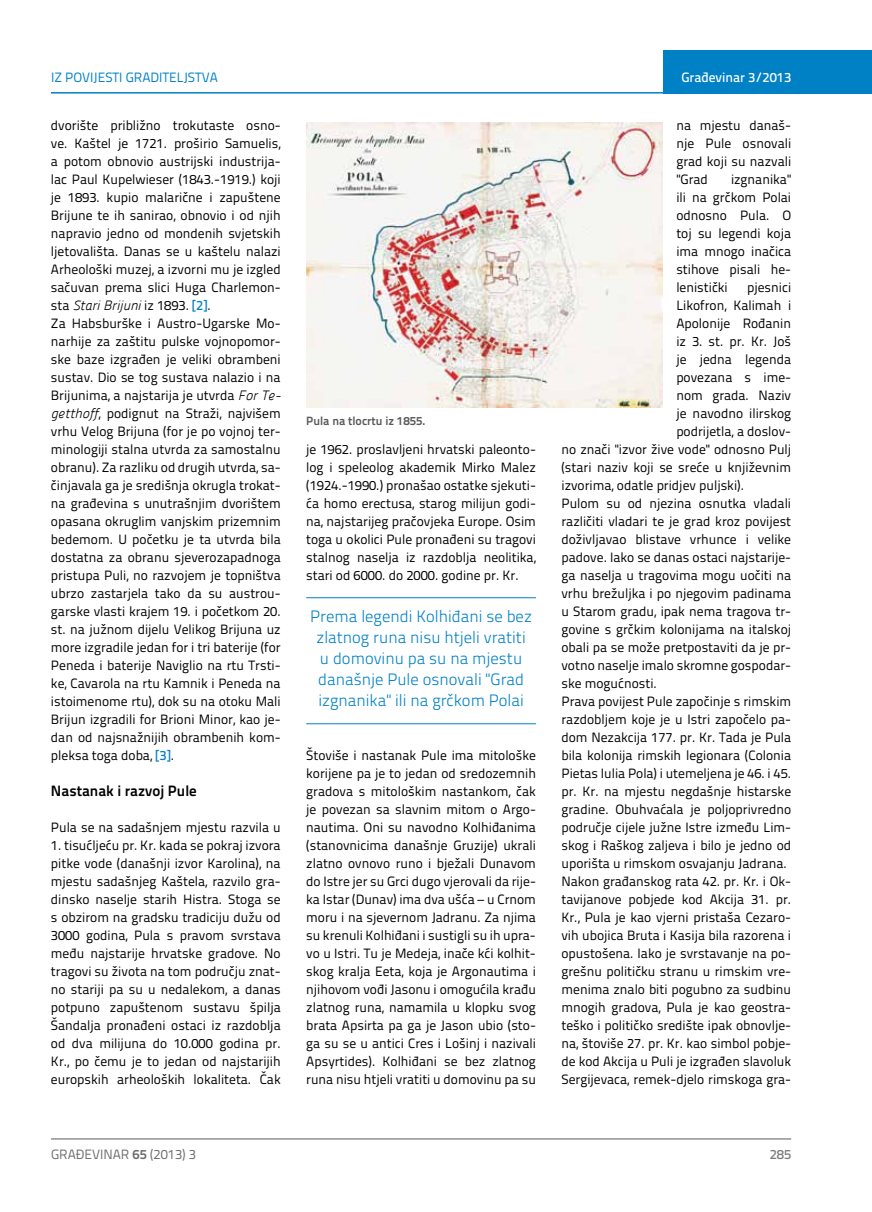
<style>
.page{position:relative;width:872px;height:1212px;background:#fff}
.page>*{position:absolute;margin:0;border:0;box-sizing:border-box;transform-origin:0 0}
.t1{font:300 16.5px/21px "Titillium Text 22 L";color:#0081c6;text-align:center}
.t2{font:700 15px "Titillium Text 22 L";color:#000}
.t3{font:13.5px/18px "Titillium Text 22 L";color:#000;text-align:justify}
.t4{font:italic 13.5px "Panefresco 250 wt";color:#000}
.t5{font:13.5px "Titillium Text 22 L";color:#0081c6}
.t6{font:13.5px "Titillium Text 22 L";color:#6d6e71}
.t7{font:500 13.5px "Titillium Text 22 L";color:#fff}
.t8{font:500 13.5px "Titillium Text 22 L";color:#797a7d}
.t9{font:700 12px "Titillium Text 22 L";color:#58595b}
.s1{font-family:"Titillium Text 22 L";font-style:normal}
.s2{font-family:"Titillium Text 22 L";font-weight:500;font-style:normal;color:#0081c6}
.s3{font-family:"Panefresco 250 wt";font-style:italic}
.s4{font-weight:500;color:#0081c6}
.s5{font-weight:700}
</style>
<div class="page">
<hr style="left:51px;top:1139px;width:740px;height:1px;background:#58595b">
<div style="left:663px;top:50px;width:209px;height:44px;background:#0081c6"></div>
<hr style="left:51px;top:92px;width:821px;height:2px;background:#0081c6">
<hr style="left:306px;top:597px;width:230px;height:1px;background:#0081c6">
<hr style="left:306px;top:723px;width:230px;height:1px;background:#0081c6">
<img style="left:306px;top:122px;width:356px;height:285px">
<p class="t5" style="left:51px;top:68px;width:168px">IZ POVIJESTI GRADITELJSTVA</p>
<p class="t7" style="left:681px;top:67px;width:111px">Građevinar 3/2013</p>
<p class="t3" style="left:51px;top:115px;width:231px">dvorište približno trokutaste osno&shy;ve. Kaštel je 1721. proširio Samuelis, a potom obnovio austrijski industrija&shy;lac Paul Kupelwieser (1843.-1919.) koji je 1893. kupio malarične i zapuštene Brijune te ih sanirao, obnovio i od njih napravio jedno od mondenih svjetskih ljetovališta. Danas se u kaštelu nalazi Arheološki muzej, a izvorni mu je izgled sačuvan prema slici Huga Charlemon-</p>
<p class="t4" style="left:51px;top:295px;width:161px"><span class="s1">sta</span> Stari Brijuni <span class="s1">iz 1893.</span> <span class="s2">[2]</span><span class="s1">.</span></p>
<p class="t3" style="left:51px;top:313px;width:231px">Za Habsburške i Austro-Ugarske Mo&shy;narhije za zaštitu pulske vojnopomor&shy;ske baze izgrađen je veliki obrambeni sustav. Dio se tog sustava nalazio i na Brijunima, a najstarija je utvrda <span class="s3">For Te&shy;getthoff</span>, podignut na Straži, najvišem vrhu Velog Brijuna (for je po vojnoj ter&shy;minologiji stalna utvrda za samostalnu obranu). Za razliku od drugih utvrda, sa&shy;činjavala ga je središnja okrugla trokat&shy;na građevina s unutrašnjim dvorištem opasana okruglim vanjskim prizemnim bedemom. U početku je ta utvrda bila dostatna za obranu sjeverozapadnoga pristupa Puli, no razvojem je topništva ubrzo zastarjela tako da su austrou&shy;garske vlasti krajem 19. i početkom 20. st. na južnom dijelu Velikog Brijuna uz more izgradile jedan for i tri baterije (for Peneda i baterije Naviglio na rtu Trsti&shy;ke, Cavarola na rtu Kamnik i Peneda na istoimenome rtu), dok su na otoku Mali Brijun izgradili for Brioni Minor, kao je&shy;dan od najsnažnijih obrambenih kom&shy;pleksa toga doba, <span class="s4">[3]</span>.</p>
<p class="t2" style="left:51px;top:779px;width:147px">Nastanak i razvoj Pule</p>
<p class="t3" style="left:51px;top:818px;width:231px">Pula se na sadašnjem mjestu razvila u</p>
<p class="t3" style="left:51px;top:836px;width:231px">1. tisućljeću pr. Kr. kada se pokraj izvora pitke vode (današnji izvor Karolina), na mjestu sadašnjeg Kaštela, razvilo gra&shy;dinsko naselje starih Histra. Stoga se s obzirom na gradsku tradiciju dužu od 3000 godina, Pula s pravom svrstava među najstarije hrvatske gradove. No tragovi su života na tom području znat&shy;no stariji pa su u nedalekom, a danas potpuno zapuštenom sustavu špilja Šandalja pronađeni ostaci iz razdoblja od dva milijuna do 10.000 godina pr.<br>Kr., po čemu je to jedan od najstarijih europskih arheoloških lokaliteta. Čak</p>
<p class="t3" style="left:676px;top:115px;width:116px">na mjestu današ&shy;nje Pule osnovali grad koji su nazvali "Grad</p>
<p class="t3" style="left:676px;top:169px;width:116px;text-indent:55px">izgnanika" ili na grčkom Polai odnosno Pula. O toj su legendi koja ima mnogo inačica stihove pisali he&shy;lenistički</p>
<p class="t3" style="left:747px;top:277px;width:46px">pjesnici</p>
<p class="t3" style="left:676px;top:295px;width:116px">Likofron, Kalimah i</p>
<p class="t3" style="left:676px;top:313px;width:116px">Apolonije Rođanin</p>
<p class="t3" style="left:676px;top:331px;width:116px">iz 3. st. pr. Kr. Još</p>
<p class="t3" style="left:676px;top:349px;width:116px">je jedna legenda</p>
<p class="t3" style="left:676px;top:367px;width:116px">povezana s ime-</p>
<p class="t3" style="left:676px;top:385px;width:116px">nom grada. Naziv</p>
<p class="t3" style="left:676px;top:403px;width:116px">je navodno ilirskog</p>
<p class="t3" style="left:676px;top:421px;width:116px">podrijetla, a doslov-</p>
<p class="t3" style="left:561px;top:439px;width:231px">no znači "izvor žive vode" odnosno Pulj</p>
<p class="t3" style="left:561px;top:457px;width:231px">(stari naziv koji se sreće u književnim</p>
<p class="t3" style="left:561px;top:475px;width:184px">izvorima, odatle pridjev puljski).</p>
<p class="t3" style="left:561px;top:493px;width:231px">Pulom su od njezina osnutka vladali</p>
<p class="t3" style="left:561px;top:511px;width:231px">različiti vladari te je grad kroz povijest</p>
<p class="t3" style="left:561px;top:529px;width:231px">doživljavao blistave vrhunce i velike</p>
<p class="t3" style="left:561px;top:547px;width:231px">padove. Iako se danas ostaci najstarije-</p>
<p class="t3" style="left:561px;top:565px;width:231px">ga naselja u tragovima mogu uočiti na</p>
<p class="t3" style="left:561px;top:583px;width:231px">vrhu brežuljka i po njegovim padinama</p>
<p class="t3" style="left:561px;top:601px;width:231px">u Starom gradu, ipak nema tragova tr-</p>
<p class="t3" style="left:561px;top:619px;width:231px">govine s grčkim kolonijama na italskoj</p>
<p class="t3" style="left:561px;top:637px;width:231px">obali pa se može pretpostaviti da je pr-</p>
<p class="t3" style="left:561px;top:655px;width:231px">votno naselje imalo skromne gospodar-</p>
<p class="t3" style="left:561px;top:673px;width:97px">ske mogućnosti.</p>
<p class="t3" style="left:561px;top:691px;width:231px">Prava povijest Pule započinje s rimskim</p>
<p class="t3" style="left:561px;top:709px;width:231px">razdobljem koje je u Istri započelo pa-</p>
<p class="t3" style="left:561px;top:727px;width:231px">dom Nezakcija 177. pr. Kr. Tada je Pula</p>
<p class="t3" style="left:561px;top:745px;width:231px">bila kolonija rimskih legionara (Colonia</p>
<p class="t3" style="left:561px;top:763px;width:231px">Pietas Iulia Pola) i utemeljena je 46. i 45.</p>
<p class="t3" style="left:561px;top:781px;width:231px">pr. Kr. na mjestu negdašnje histarske</p>
<p class="t3" style="left:561px;top:799px;width:231px">gradine. Obuhvaćala je poljoprivredno</p>
<p class="t3" style="left:561px;top:817px;width:231px">područje cijele južne Istre između Lim-</p>
<p class="t3" style="left:561px;top:835px;width:231px">skog i Raškog zaljeva i bilo je jedno od</p>
<p class="t3" style="left:561px;top:853px;width:227px">uporišta u rimskom osvajanju Jadrana.</p>
<p class="t3" style="left:561px;top:871px;width:231px">Nakon građanskog rata 42. pr. Kr. i Ok-</p>
<p class="t3" style="left:561px;top:889px;width:231px">tavijanove pobjede kod Akcija 31. pr.</p>
<p class="t3" style="left:561px;top:907px;width:231px">Kr., Pula je kao vjerni pristaša Cezaro-</p>
<p class="t3" style="left:561px;top:925px;width:231px">vih ubojica Bruta i Kasija bila razorena i</p>
<p class="t3" style="left:561px;top:944px;width:231px">opustošena. Iako je svrstavanje na po-</p>
<p class="t3" style="left:561px;top:962px;width:231px">grešnu političku stranu u rimskim vre-</p>
<p class="t3" style="left:561px;top:980px;width:231px">menima znalo biti pogubno za sudbinu</p>
<p class="t3" style="left:561px;top:998px;width:231px">mnogih gradova, Pula je kao geostra-</p>
<p class="t3" style="left:561px;top:1016px;width:231px">teško i političko središte ipak obnovlje-</p>
<p class="t3" style="left:561px;top:1034px;width:231px">na, štoviše 27. pr. Kr. kao simbol pobje-</p>
<p class="t3" style="left:561px;top:1052px;width:231px">de kod Akcija u Puli je izgrađen slavoluk</p>
<p class="t3" style="left:561px;top:1070px;width:231px">Sergijevaca, remek-djelo rimskoga gra-</p>
<p class="t9" style="left:306px;top:412px;width:121px">Pula na tlocrtu iz 1855.</p>
<p class="t3" style="left:306px;top:439px;width:231px">je 1962. proslavljeni hrvatski paleonto&shy;log i speleolog akademik Mirko Malez (1924.-1990.) pronašao ostatke sjekuti&shy;ća homo erectusa, starog milijun godi&shy;na, najstarijeg pračovjeka Europe. Osim toga u okolici Pule pronađeni su tragovi stalnog naselja iz razdoblja neolitika, stari od 6000. do 2000. godine pr. Kr.</p>
<p class="t1" style="left:310px;top:605px;width:223px">Prema legendi Kolhiđani se bez zlatnog runa nisu htjeli vratiti u domovinu pa su na mjestu današnje Pule osnovali "Grad izgnanika" ili na grčkom Polai</p>
<p class="t3" style="left:306px;top:746px;width:231px">Štoviše i nastanak Pule ima mitološke korijene pa je to jedan od sredozemnih gradova s mitološkim nastankom, čak je povezan sa slavnim mitom o Argo&shy;nautima. Oni su navodno Kolhiđanima (stanovnicima današnje Gruzije) ukrali zlatno ovnovo runo i bježali Dunavom do Istre jer su Grci dugo vjerovali da rije&shy;ka Istar (Dunav) ima dva ušća – u Crnom moru i na sjevernom Jadranu. Za njima su krenuli Kolhiđani i sustigli su ih upra&shy;vo u Istri. Tu je Medeja, inače kći kolhit&shy;skog kralja Eeta, koja je Argonautima i njihovom vođi Jasonu i omogućila krađu zlatnog runa, namamila u klopku svog brata Apsirta pa ga je Jason ubio (sto&shy;ga su se u antici Cres i Lošinj i nazivali Apsyrtides). Kolhiđani se bez zlatnog runa nisu htjeli vratiti u domovinu pa su</p>
<p class="t6" style="left:51px;top:1144px;width:146px">GRAĐEVINAR <span class="s5">65</span> (2013) 3</p>
<p class="t8" style="left:769px;top:1144px;width:23px">285</p>
</div>
